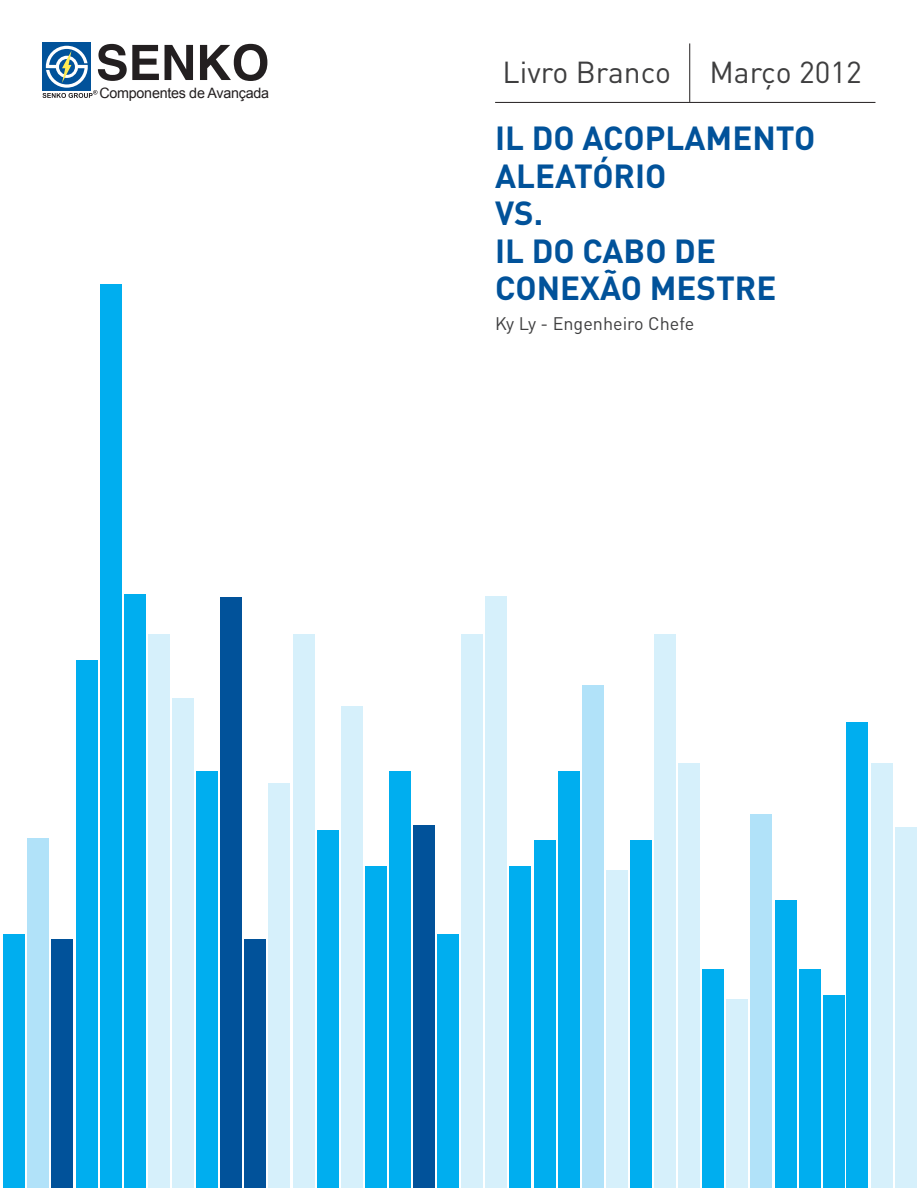
<style>
.page{position:relative;width:918px;height:1188px;background:#fff}
.page>*{position:absolute;margin:0;border:0;box-sizing:border-box;transform-origin:0 0}
.t1{font:700 33px/37.5px "DIN";color:#01529a}
.t2{font:30px "DIN";color:#3e3e3f}
.t3{font:18px "DIN";color:#3e3e3f}
.t4{font:14.4px "Arial";letter-spacing:-.02em;color:#231f20}
</style>
<div class="page">
<div style="left:220px;top:597px;width:22px;height:591px;background:#01529a"></div>
<div style="left:389px;top:771px;width:22px;height:417px;background:#00aeef"></div>
<div style="left:341px;top:706px;width:22px;height:482px;background:#d6f0fb"></div>
<div style="left:293px;top:634px;width:21px;height:554px;background:#d6f0fb"></div>
<div style="left:461px;top:634px;width:22px;height:554px;background:#d6f0fb"></div>
<div style="left:365px;top:867px;width:22px;height:321px;background:#00aeef"></div>
<div style="left:196px;top:771px;width:22px;height:417px;background:#00aeef"></div>
<div style="left:413px;top:826px;width:22px;height:362px;background:#01529a"></div>
<div style="left:124px;top:594px;width:22px;height:594px;background:#00aeef"></div>
<div style="left:100px;top:285px;width:22px;height:903px;background:#00aeef"></div>
<div style="left:28px;top:839px;width:21px;height:349px;background:#b1e2f9"></div>
<div style="left:558px;top:771px;width:21px;height:417px;background:#00aeef"></div>
<div style="left:510px;top:867px;width:21px;height:321px;background:#00aeef"></div>
<div style="left:606px;top:870px;width:22px;height:318px;background:#d6f0fb"></div>
<div style="left:582px;top:685px;width:22px;height:503px;background:#b1e2f9"></div>
<div style="left:76px;top:660px;width:21px;height:528px;background:#00aeef"></div>
<div style="left:148px;top:634px;width:22px;height:554px;background:#d6f0fb"></div>
<div style="left:172px;top:698px;width:22px;height:490px;background:#d6f0fb"></div>
<div style="left:244px;top:940px;width:22px;height:248px;background:#01529a"></div>
<div style="left:437px;top:934px;width:22px;height:254px;background:#00aeef"></div>
<div style="left:485px;top:596px;width:22px;height:592px;background:#d6f0fb"></div>
<div style="left:534px;top:841px;width:21px;height:347px;background:#00aeef"></div>
<div style="left:317px;top:830px;width:21px;height:358px;background:#00aeef"></div>
<div style="left:269px;top:783px;width:21px;height:405px;background:#d6f0fb"></div>
<div style="left:52px;top:940px;width:21px;height:248px;background:#01529a"></div>
<div style="left:630px;top:841px;width:22px;height:347px;background:#00aeef"></div>
<div style="left:654px;top:634px;width:22px;height:554px;background:#d6f0fb"></div>
<div style="left:846px;top:723px;width:22px;height:465px;background:#00aeef"></div>
<div style="left:775px;top:900px;width:21px;height:288px;background:#00aeef"></div>
<div style="left:823px;top:996px;width:22px;height:192px;background:#00aeef"></div>
<div style="left:727px;top:999px;width:21px;height:189px;background:#d6f0fb"></div>
<div style="left:751px;top:814px;width:21px;height:374px;background:#b1e2f9"></div>
<div style="left:871px;top:763px;width:22px;height:425px;background:#d6f0fb"></div>
<div style="left:895px;top:827px;width:22px;height:361px;background:#d6f0fb"></div>
<div style="left:799px;top:970px;width:22px;height:218px;background:#00aeef"></div>
<div style="left:702px;top:970px;width:22px;height:218px;background:#00aeef"></div>
<div style="left:678px;top:763px;width:22px;height:425px;background:#d6f0fb"></div>
<div style="left:3px;top:934px;width:22px;height:254px;background:#00aeef"></div>
<hr style="left:495px;top:102px;width:380px;height:1px;background:#231f20">
<hr style="left:689px;top:43px;width:1px;height:59px;background:#231f20">
<div style="left:43px;top:43px;width:48px;height:48px;background:#01529a"></div>
<svg style="left:43px;top:44px;width:224px;height:54px"></svg>
<p class="t4" style="left:100px;top:84px;width:171px">Componentes de Avançada</p>
<p class="t2" style="left:709px;top:53px;width:154px">Março 2012</p>
<p class="t1" style="left:495px;top:118px;width:322px">IL DO ACOPLAMENTO<br>ALEATÓRIO</p>
<p class="t1" style="left:495px;top:193px;width:50px">VS.</p>
<p class="t1" style="left:495px;top:231px;width:222px">IL DO CABO DE</p>
<p class="t1" style="left:495px;top:268px;width:283px">CONEXÃO MESTRE</p>
<p class="t2" style="left:503px;top:53px;width:170px">Livro Branco</p>
<p class="t3" style="left:495px;top:312px;width:201px">Ky Ly - Engenheiro Chefe</p>
</div>
